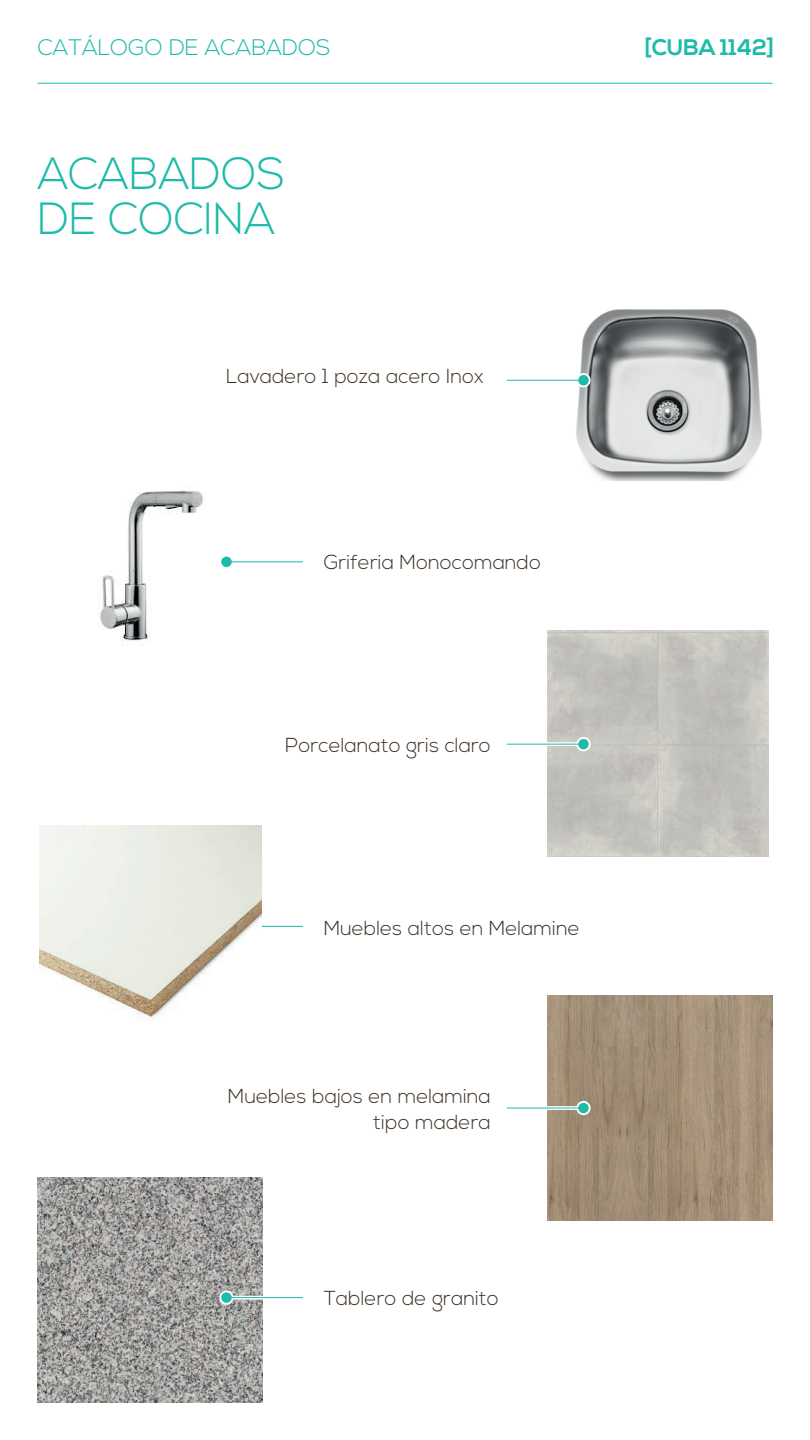
<style>
.page{position:relative;width:810px;height:1440px;background:#fff}
.page>*{position:absolute;margin:0;border:0;box-sizing:border-box;transform-origin:0 0}
.t1{font:300 45px/45px "Nexa";color:#1dbba9}
.t2{font:300 22.5px "Nexa";color:#1dbba9}
.t3{font:700 22.5px "Nexa";color:#1dbba9}
.t4{font:300 20.25px/26.2px "Nexa";color:#3d3024;text-align:right}
</style>
<div class="page">
<hr style="left:38px;top:83px;width:734px;height:1px;background:#1dbba9">
<img style="left:576px;top:309px;width:186px;height:172px">
<img style="left:98px;top:490px;width:106px;height:156px">
<img style="left:548px;top:631px;width:221px;height:226px">
<img style="left:38px;top:1178px;width:224px;height:225px">
<img style="left:548px;top:996px;width:224px;height:225px">
<svg style="left:507px;top:371px;width:85px;height:18px"></svg>
<hr style="left:507px;top:380px;width:76px;height:1px;background:#1dbba9">
<div style="left:578px;top:375px;width:11px;height:11px;background:#1dbba9;border-radius:50%"></div>
<svg style="left:507px;top:735px;width:85px;height:18px"></svg>
<hr style="left:507px;top:744px;width:76px;height:1px;background:#1dbba9">
<div style="left:578px;top:739px;width:11px;height:10px;background:#1dbba9;border-radius:50%"></div>
<svg style="left:507px;top:1099px;width:85px;height:18px"></svg>
<hr style="left:507px;top:1108px;width:76px;height:1px;background:#1dbba9">
<div style="left:578px;top:1103px;width:11px;height:10px;background:#1dbba9;border-radius:50%"></div>
<svg style="left:221px;top:556px;width:82px;height:12px"></svg>
<hr style="left:227px;top:561px;width:76px;height:1px;background:#1dbba9">
<div style="left:221px;top:557px;width:11px;height:10px;background:#1dbba9;border-radius:50%"></div>
<svg style="left:262px;top:925px;width:41px;height:1px"></svg>
<hr style="left:227px;top:926px;width:76px;height:1px;background:#1dbba9">
<svg style="left:218px;top:1289px;width:85px;height:18px"></svg>
<hr style="left:227px;top:1297px;width:76px;height:1px;background:#1dbba9">
<div style="left:221px;top:1292px;width:11px;height:11px;background:#1dbba9;border-radius:50%"></div>
<img style="left:39px;top:825px;width:223px;height:196px">
<p class="t2" style="left:38px;top:34px;width:294px">CATÁLOGO DE ACABADOS</p>
<h1 class="t1" style="left:38px;top:153px;width:249px">ACABADOS<br>DE COCINA</h1>
<p class="t4" style="left:226px;top:364px;width:259px">Lavadero 1 poza acero Inox</p>
<p class="t4" style="left:324px;top:550px;width:219px">Griferia Monocomando</p>
<p class="t4" style="left:285px;top:732px;width:207px">Porcelanato gris claro</p>
<p class="t4" style="left:324px;top:915px;width:258px">Muebles altos en Melamine</p>
<p class="t4" style="left:228px;top:1083px;width:265px">Muebles bajos en melamina tipo madera</p>
<p class="t4" style="left:324px;top:1286px;width:177px">Tablero de granito</p>
<p class="t3" style="left:645px;top:34px;width:131px">[CUBA 1142]</p>
</div>
